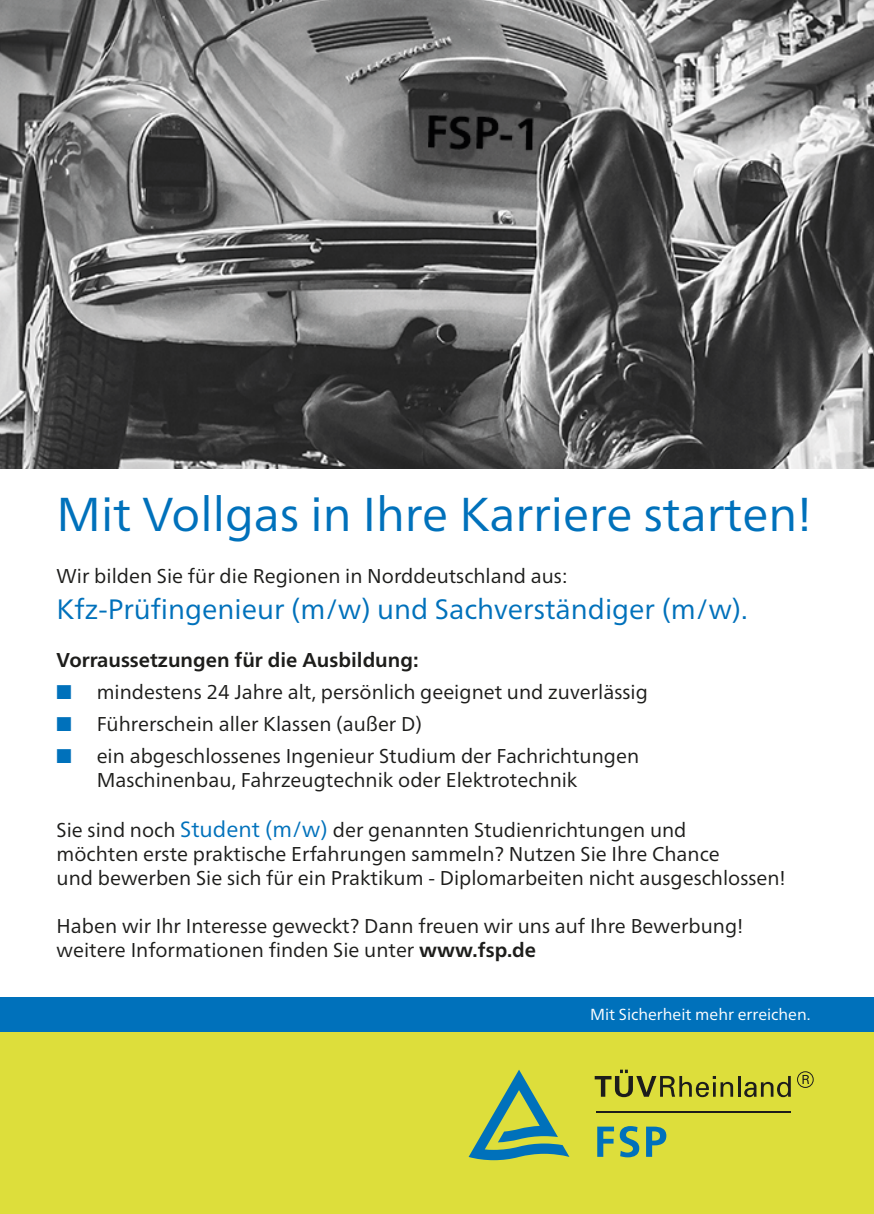
<style>
.page{position:relative;width:874px;height:1214px;background:#fff}
.page>*{position:absolute;margin:0;border:0;box-sizing:border-box;transform-origin:0 0}
.t1{font:47.6px "Frutiger Neue LT Pro";color:#0071bb}
.t2{font:28px "Frutiger Neue LT Pro";color:#0071bb}
.t3{font:20px/24px "Frutiger Neue LT Pro";color:#1d1d1b}
.t4{font:700 20px "Frutiger Neue LT Pro";color:#1d1d1b}
.t5{font:16px "Frutiger Neue LT Pro";color:#fff}
.s1{color:#0071bb}
.s2{font-size:22px;color:#0071bb}
.s3{font-weight:700}
</style>
<div class="page">
<div style="left:0;top:1018px;width:873px;height:195px;background:#ddde3b"></div>
<svg style="left:468px;top:1070px;width:101px;height:89px"></svg>
<div style="left:796px;top:1071px;width:17px;height:16px;border:1px solid #1d1d1b;border-radius:50%"></div>
<svg style="left:802px;top:1074px;width:6px;height:9px"></svg>
<svg style="left:594px;top:1069px;width:138px;height:27px"></svg>
<svg style="left:744px;top:1076px;width:46px;height:20px"></svg>
<svg style="left:597px;top:1126px;width:16px;height:30px"></svg>
<svg style="left:619px;top:1126px;width:20px;height:31px"></svg>
<svg style="left:646px;top:1126px;width:20px;height:30px"></svg>
<hr style="left:596px;top:1110px;width:194px;height:2px;background:#1d1d1b">
<hr style="left:737px;top:1075px;width:3px;height:21px;background:#1d1d1b">
<div style="left:0;top:996px;width:873px;height:34px;background:#0071bb"></div>
<img style="left:0;top:0;width:873px;height:468px">
<h1 class="t1" style="left:57px;top:486px;width:756px">Mit Vollgas in Ihre Karriere starten!</h1>
<p class="t3" style="left:57px;top:563px;width:512px">Wir bilden Sie für die Regionen in Norddeutschland aus:</p>
<h2 class="t2" style="left:57px;top:592px;width:692px">Kfz-Prüfingenieur (m/w) und Sachverständiger (m/w).</h2>
<p class="t4" style="left:57px;top:648px;width:363px">Vorraussetzungen für die Ausbildung:</p>
<p class="t3" style="left:57px;top:679px;width:592px"><span class="s1">■</span> mindestens 24 Jahre alt, persönlich geeignet und zuverlässig</p>
<p class="t3" style="left:57px;top:711px;width:367px"><span class="s1">■</span> Führerschein aller Klassen (außer D)</p>
<p class="t3" style="left:97px;top:743px;width:543px;text-indent:-40px"><span class="s1">■</span> ein abgeschlossenes Ingenieur Studium der Fachrichtungen<br>Maschinenbau, Fahrzeugtechnik oder Elektrotechnik</p>
<p class="t3" style="left:57px;top:818px;width:730px">Sie sind noch <span class="s2">Student (m/w)</span> der genannten Studienrichtungen und<br>möchten erste praktische Erfahrungen sammeln? Nutzen Sie Ihre Chance<br>und bewerben Sie sich für ein Praktikum - Diplomarbeiten nicht ausgeschlossen!</p>
<p class="t3" style="left:57px;top:914px;width:688px">Haben wir Ihr Interesse geweckt? Dann freuen wir uns auf Ihre Bewerbung! weitere Informationen finden Sie unter <span class="s3">www.fsp.de</span></p>
<p class="t5" style="left:589px;top:1004px;width:222px">Mit Sicherheit mehr erreichen.</p>
</div>
